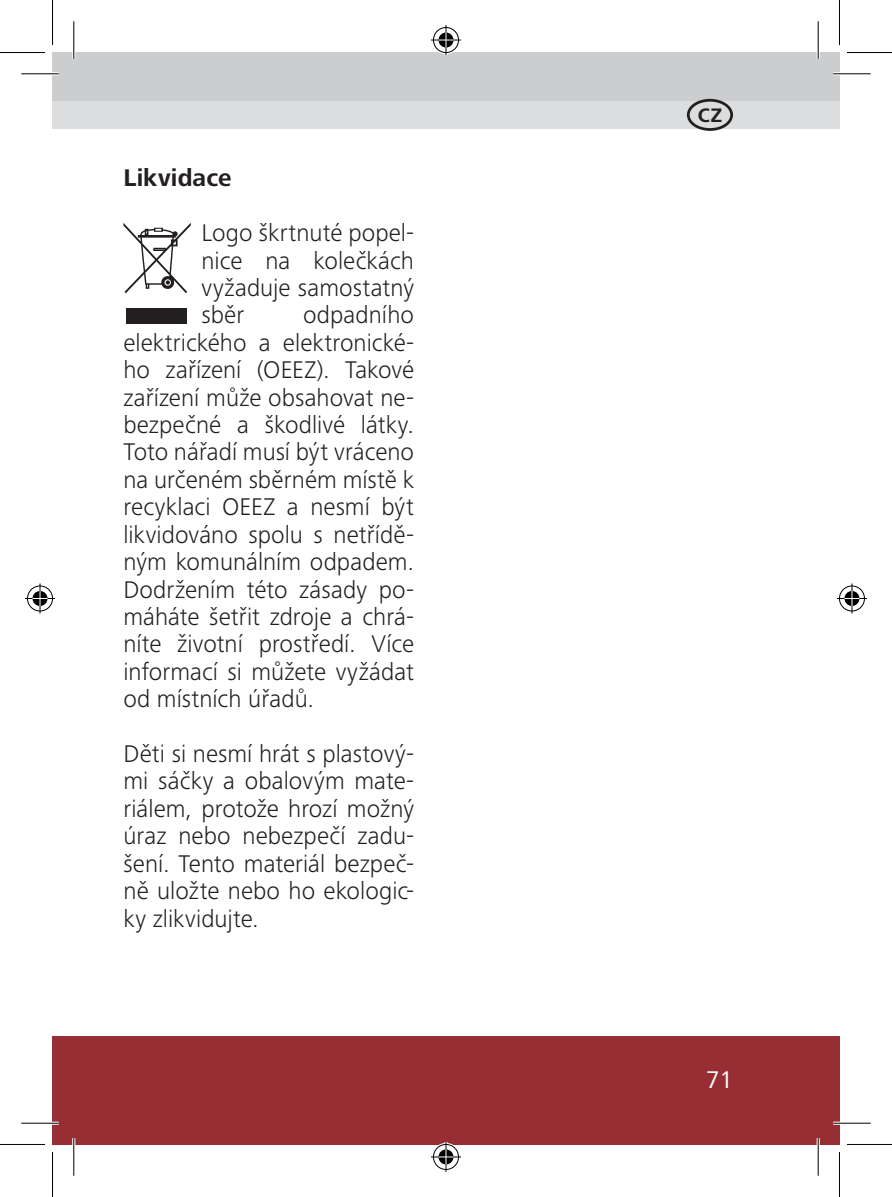
<style>
.page{position:relative;width:892px;height:1197px;background:#fff}
.page>*{position:absolute;margin:0;border:0;box-sizing:border-box;transform-origin:0 0}
.t1{font:300 25px/27.5px "Frutiger Next LTW1 G";letter-spacing:.005em;color:#231f20;text-align:justify}
.t2{font:700 25px "Frutiger Next LTW1 G";letter-spacing:.005em;color:#231f20}
.t3{font:25px "Frutiger Next LTW1 G";color:#fff}
.t4{font:700 20.25px "Frutiger Next LTW1 G";color:#231f20}
</style>
<div class="page">
<div style="left:74px;top:1036px;width:765px;height:108px;background:#962e33"></div>
<div style="left:52px;top:1036px;width:22px;height:108px;background:#962e33"></div>
<div style="left:74px;top:52px;width:765px;height:49px;background:#cccdcf"></div>
<div style="left:74px;top:101px;width:765px;height:28px;background:#dcdddf"></div>
<div style="left:52px;top:52px;width:22px;height:49px;background:#cccdcf"></div>
<div style="left:52px;top:101px;width:22px;height:28px;background:#dcdddf"></div>
<div style="left:687px;top:99px;width:46px;height:32px;border:3px solid #231f20;border-radius:50%"></div>
<svg style="left:123px;top:223px;width:68px;height:70px"></svg>
<div style="left:126px;top:308px;width:60px;height:15px;background:#231f20"></div>
<hr style="left:21px;top:72px;width:38px;height:3px;background:#fff">
<hr style="left:833px;top:72px;width:37px;height:3px;background:#fff">
<hr style="left:21px;top:1121px;width:38px;height:3px;background:#fff">
<hr style="left:833px;top:1121px;width:37px;height:3px;background:#fff">
<hr style="left:72px;top:21px;width:3px;height:38px;background:#fff">
<hr style="left:72px;top:1138px;width:3px;height:37px;background:#fff">
<hr style="left:816px;top:21px;width:3px;height:38px;background:#fff">
<hr style="left:816px;top:1138px;width:3px;height:37px;background:#fff">
<hr style="left:21px;top:73px;width:38px;height:1px;background:#000">
<hr style="left:833px;top:73px;width:37px;height:1px;background:#000">
<hr style="left:21px;top:1122px;width:38px;height:1px;background:#000">
<hr style="left:833px;top:1122px;width:37px;height:1px;background:#000">
<hr style="left:73px;top:21px;width:1px;height:38px;background:#000">
<hr style="left:73px;top:1138px;width:1px;height:37px;background:#000">
<hr style="left:817px;top:21px;width:1px;height:38px;background:#000">
<hr style="left:817px;top:1138px;width:1px;height:37px;background:#000">
<hr style="left:0;top:52px;width:45px;height:1px;background:#000">
<hr style="left:847px;top:52px;width:45px;height:1px;background:#000">
<hr style="left:0;top:1143px;width:45px;height:1px;background:#000">
<hr style="left:847px;top:1143px;width:45px;height:1px;background:#000">
<hr style="left:52px;top:0;width:1px;height:45px;background:#000">
<hr style="left:52px;top:1151px;width:1px;height:45px;background:#000">
<hr style="left:839px;top:0;width:1px;height:45px;background:#000">
<hr style="left:839px;top:1151px;width:1px;height:45px;background:#000">
<div style="left:432px;top:26px;width:28px;height:28px;border:3px solid #fff;border-radius:50%"></div>
<svg style="left:431px;top:38px;width:30px;height:4px"></svg>
<hr style="left:444px;top:25px;width:3px;height:30px;background:#fff">
<div style="left:437px;top:31px;width:18px;height:18px;border:3px solid #fff;border-radius:50%"></div>
<div style="left:433px;top:27px;width:26px;height:26px;border:1px solid #000;border-radius:50%"></div>
<hr style="left:431px;top:40px;width:30px;height:1px;background:#000">
<hr style="left:445px;top:25px;width:1px;height:30px;background:#000">
<svg style="left:438px;top:33px;width:15px;height:15px"></svg>
<div style="left:432px;top:1142px;width:28px;height:28px;border:3px solid #fff;border-radius:50%"></div>
<hr style="left:431px;top:1155px;width:30px;height:3px;background:#fff">
<hr style="left:444px;top:1141px;width:3px;height:30px;background:#fff">
<div style="left:437px;top:1147px;width:18px;height:18px;border:3px solid #fff;border-radius:50%"></div>
<div style="left:433px;top:1144px;width:26px;height:25px;border:1px solid #000;border-radius:50%"></div>
<hr style="left:431px;top:1156px;width:30px;height:1px;background:#000">
<hr style="left:445px;top:1141px;width:1px;height:30px;background:#000">
<svg style="left:438px;top:1149px;width:15px;height:15px"></svg>
<div style="left:26px;top:584px;width:28px;height:28px;border:3px solid #fff;border-radius:50%"></div>
<hr style="left:25px;top:597px;width:30px;height:3px;background:#fff">
<svg style="left:38px;top:583px;width:4px;height:30px"></svg>
<div style="left:31px;top:589px;width:18px;height:18px;border:3px solid #fff;border-radius:50%"></div>
<div style="left:27px;top:585px;width:26px;height:26px;border:1px solid #000;border-radius:50%"></div>
<hr style="left:25px;top:598px;width:30px;height:1px;background:#000">
<hr style="left:40px;top:583px;width:1px;height:30px;background:#000">
<svg style="left:33px;top:591px;width:15px;height:15px"></svg>
<div style="left:838px;top:584px;width:28px;height:28px;border:3px solid #fff;border-radius:50%"></div>
<hr style="left:837px;top:597px;width:30px;height:3px;background:#fff">
<hr style="left:850px;top:583px;width:3px;height:30px;background:#fff">
<div style="left:843px;top:589px;width:18px;height:18px;border:3px solid #fff;border-radius:50%"></div>
<div style="left:839px;top:585px;width:25px;height:26px;border:1px solid #000;border-radius:50%"></div>
<hr style="left:837px;top:598px;width:30px;height:1px;background:#000">
<hr style="left:851px;top:583px;width:1px;height:30px;background:#000">
<svg style="left:844px;top:591px;width:15px;height:15px"></svg>
<p class="t2" style="left:123px;top:164px;width:110px">Likvidace</p>
<p class="t1" style="left:201px;top:219px;width:214px">Logo škrtnuté popel&shy;nice na kolečkách vyžaduje samostatný sběr</p>
<p class="t1" style="left:123px;top:301px;width:292px;text-indent:180px">odpadního elektrického a elektronické&shy;ho zařízení (OEEZ). Takové zařízení může obsahovat ne&shy;bezpečné a škodlivé látky.<br>Toto nářadí musí být vráceno na určeném sběrném místě k recyklaci OEEZ a nesmí být likvidováno spolu s netřídě&shy;ným komunálním odpadem.<br>Dodržením této zásady po&shy;máháte šetřit zdroje a chrá&shy;níte životní prostředí. Více informací si můžete vyžádat od místních úřadů.</p>
<p class="t1" style="left:123px;top:740px;width:292px">Děti si nesmí hrát s plastový&shy;mi sáčky a obalovým mate&shy;riálem, protože hrozí možný úraz nebo nebezpečí zadu&shy;šení. Tento materiál bezpeč&shy;ně uložte nebo ho ekologic&shy;ky zlikvidujte.</p>
<p class="t4" style="left:698px;top:104px;width:26px">CZ</p>
<p class="t3" style="left:706px;top:1065px;width:29px">71</p>
</div>
